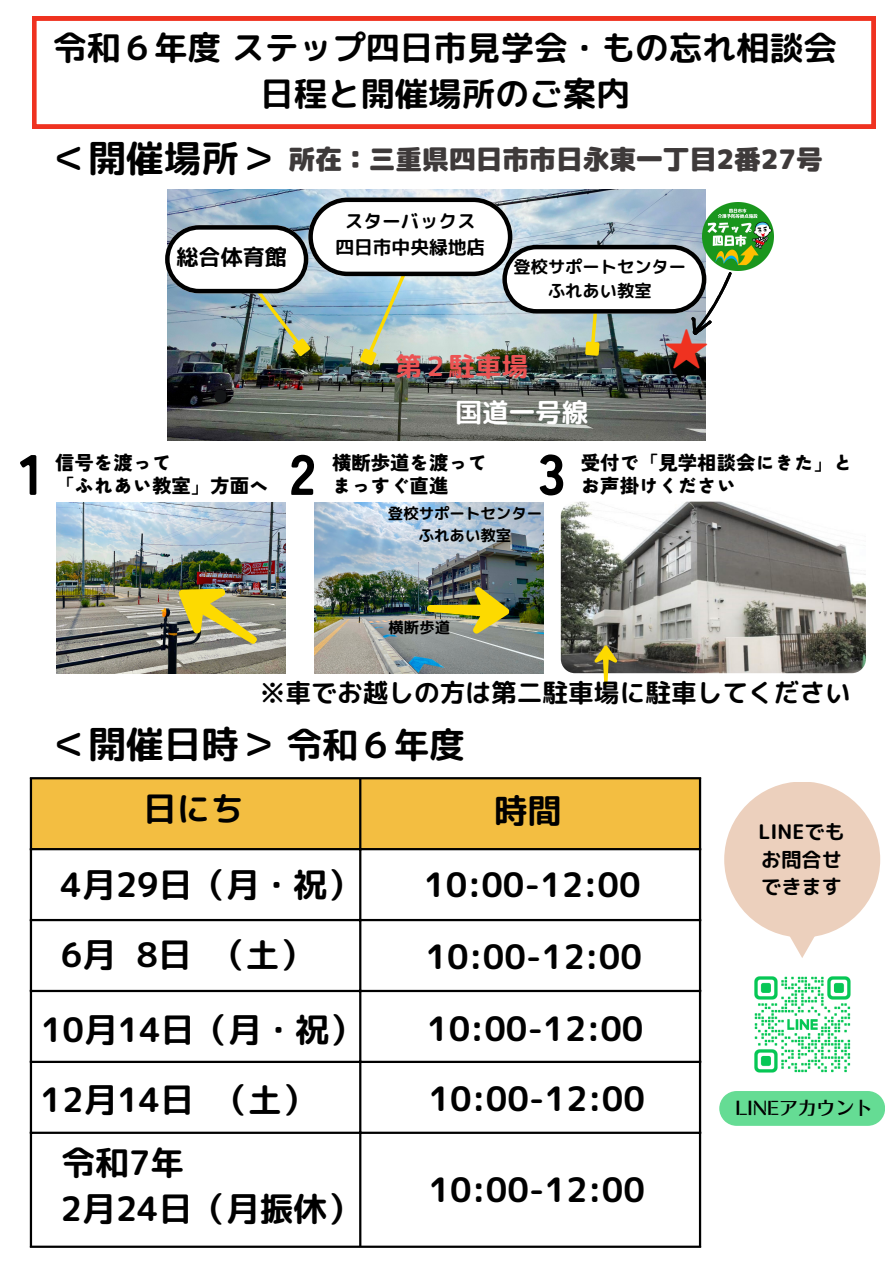
<style>
.page{position:relative;width:893px;height:1264px;background:#fff}
.page>*{position:absolute;margin:0;border:0;box-sizing:border-box;transform-origin:0 0}
.t1{font:900 56.85px "Tsunagi Gothic";color:#000}
.t2{font:47.4px "rounded mplus 1 p bold";color:#ef3220}
.t3{font:37.65px "rounded mplus 1 p bold";color:#000}
.t4{font:33.6px/46.2px "rounded mplus 1 p bold";color:#000;text-align:center}
.t5{font:26.7px "rounded mplus 1 p black";color:#3e3a3a}
.t6{font:26.55px "rounded mplus 1 p bold";color:#eb5353}
.t7{font:26.55px "rounded mplus 1 p bold";color:#fff}
.t8{font:25.65px "rounded mplus 1 p bold";color:#000}
.t9{font:22.05px "rounded mplus 1 p bold";color:#000}
.t10{font:20.1px/27.6px "rounded mplus 1 p bold";color:#000}
.t11{font:900 19.35px "Tsunagi Gothic";color:#000}
.t12{font:18.75px "rounded mplus 1 p bold";color:#000}
.t13{font:18.75px "Motoya St Aporo Std W4";color:#000}
.t14{font:17.25px "rounded mplus 1 p bold";color:#000}
.t15{font:15.45px "rounded mplus 1 p bold";color:#000}
.s1{font-size:35.85px}
</style>
<div class="page">
<img style="left:56px;top:502px;width:229px;height:171px">
<img style="left:314px;top:502px;width:229px;height:171px">
<img style="left:164px;top:568px;width:107px;height:97px">
<img style="left:426px;top:583px;width:84px;height:53px">
<img style="left:560px;top:501px;width:305px;height:172px;border-radius:14px">
<img style="left:168px;top:190px;width:537px;height:251px">
<img style="left:739px;top:202px;width:34px;height:68px">
<img style="left:165px;top:197px;width:574px;height:171px">
<svg style="left:215px;top:390px;width:11px;height:13px"></svg>
<svg style="left:593px;top:645px;width:24px;height:40px"></svg>
<svg style="left:32px;top:16px;width:843px;height:113px"></svg>
<img style="left:754px;top:976px;width:97px;height:97px">
<div style="left:719px;top:1091px;width:166px;height:34px;background:#65dc94"></div>
<div style="left:32px;top:779px;width:666px;height:69px;background:#f3be41"></div>
<hr style="left:30px;top:779px;width:2px;height:466px;background:#000">
<hr style="left:359px;top:779px;width:2px;height:466px;background:#000">
<hr style="left:698px;top:779px;width:3px;height:466px;background:#000">
<hr style="left:30px;top:777px;width:671px;height:2px;background:#000">
<hr style="left:30px;top:848px;width:671px;height:2px;background:#000">
<hr style="left:30px;top:918px;width:671px;height:3px;background:#000">
<hr style="left:30px;top:989px;width:671px;height:3px;background:#000">
<hr style="left:30px;top:1060px;width:671px;height:2px;background:#000">
<hr style="left:30px;top:1131px;width:671px;height:2px;background:#000">
<hr style="left:30px;top:1245px;width:671px;height:2px;background:#000">
<div style="left:724px;top:781px;width:156px;height:156px;background:#ecd0bd;border-radius:50%"></div>
<svg style="left:786px;top:935px;width:32px;height:23px"></svg>
<p class="t4" style="left:53px;top:24px;width:785px">令和６年度ステップ四日市見学会・もの忘れ相談会日程と開催場所のご案内</p>
<p class="t3" style="left:51px;top:132px;width:228px">＜開催場所＞</p>
<h1 class="t5" style="left:288px;top:140px;width:535px">所在：三重県四日市市日永東一丁目2番27号</h1>
<p class="t1" style="left:19px;top:445px;width:25px">1</p>
<p class="t12" style="left:345px;top:208px;width:133px">スターバックス</p>
<p class="t12" style="left:335px;top:234px;width:151px">四日市中央緑地店</p>
<p class="t9" style="left:176px;top:242px;width:112px">総合体育館</p>
<p class="t14" style="left:513px;top:255px;width:174px">登校サポートセンター</p>
<p class="t14" style="left:548px;top:279px;width:105px">ふれあい教室</p>
<p class="t2" style="left:663px;top:317px;width:49px">★</p>
<p class="t6" style="left:395px;top:347px;width:134px">第２駐車場</p>
<p class="t7" style="left:455px;top:393px;width:134px">国道一号線</p>
<p class="t11" style="left:55px;top:453px;width:118px">信号を渡って</p>
<p class="t11" style="left:55px;top:475px;width:215px">「ふれあい教室」方面へ</p>
<p class="t11" style="left:332px;top:453px;width:157px">横断歩道を渡って</p>
<h3 class="t11" style="left:332px;top:475px;width:118px">まっすぐ直進</h3>
<h3 class="t15" style="left:388px;top:502px;width:156px">登校サポートセンター</h3>
<p class="t15" style="left:419px;top:524px;width:94px">ふれあい教室</p>
<p class="t1" style="left:290px;top:445px;width:27px">2</p>
<p class="t1" style="left:538px;top:445px;width:29px">3</p>
<p class="t11" style="left:581px;top:453px;width:273px">受付で「見学相談会にきた」と</p>
<p class="t11" style="left:581px;top:475px;width:157px">お声掛けください</p>
<h5 class="t15" style="left:388px;top:616px;width:63px">横断歩道</h5>
<p class="t8" style="left:260px;top:674px;width:592px">※車でお越しの方は第二駐車場に駐車してください</p>
<p class="t3" style="left:51px;top:717px;width:416px">＜開催日時＞<span class="s1">令和６年度</span></p>
<p class="t4" style="left:143px;top:785px;width:102px">日にち</p>
<p class="t4" style="left:494px;top:787px;width:69px">時間</p>
<h3 class="t4" style="left:60px;top:861px;width:302px">4月29日（月・祝）</h3>
<h1 class="t4" style="left:61px;top:931px;width:254px">6月 8日 （土）</h1>
<h2 class="t4" style="left:424px;top:861px;width:218px">10:00-12:00</h2>
<h2 class="t4" style="left:425px;top:933px;width:218px">10:00-12:00</h2>
<h2 class="t10" style="left:758px;top:817px;width:88px">LINEでもお問合せできます</h2>
<h2 class="t4" style="left:41px;top:1006px;width:323px">10月14日（月・祝）</h2>
<h2 class="t4" style="left:41px;top:1076px;width:276px">12月14日 （土）</h2>
<h2 class="t4" style="left:62px;top:1139px;width:124px">令和7年</h2>
<h2 class="t4" style="left:60px;top:1185px;width:302px">2月24日（月振休）</h2>
<h2 class="t4" style="left:427px;top:1005px;width:218px">10:00-12:00</h2>
<h2 class="t4" style="left:428px;top:1075px;width:218px">10:00-12:00</h2>
<h2 class="t4" style="left:428px;top:1165px;width:218px">10:00-12:00</h2>
<p class="t13" style="left:735px;top:1098px;width:139px">LINEアカウント</p>
</div>
